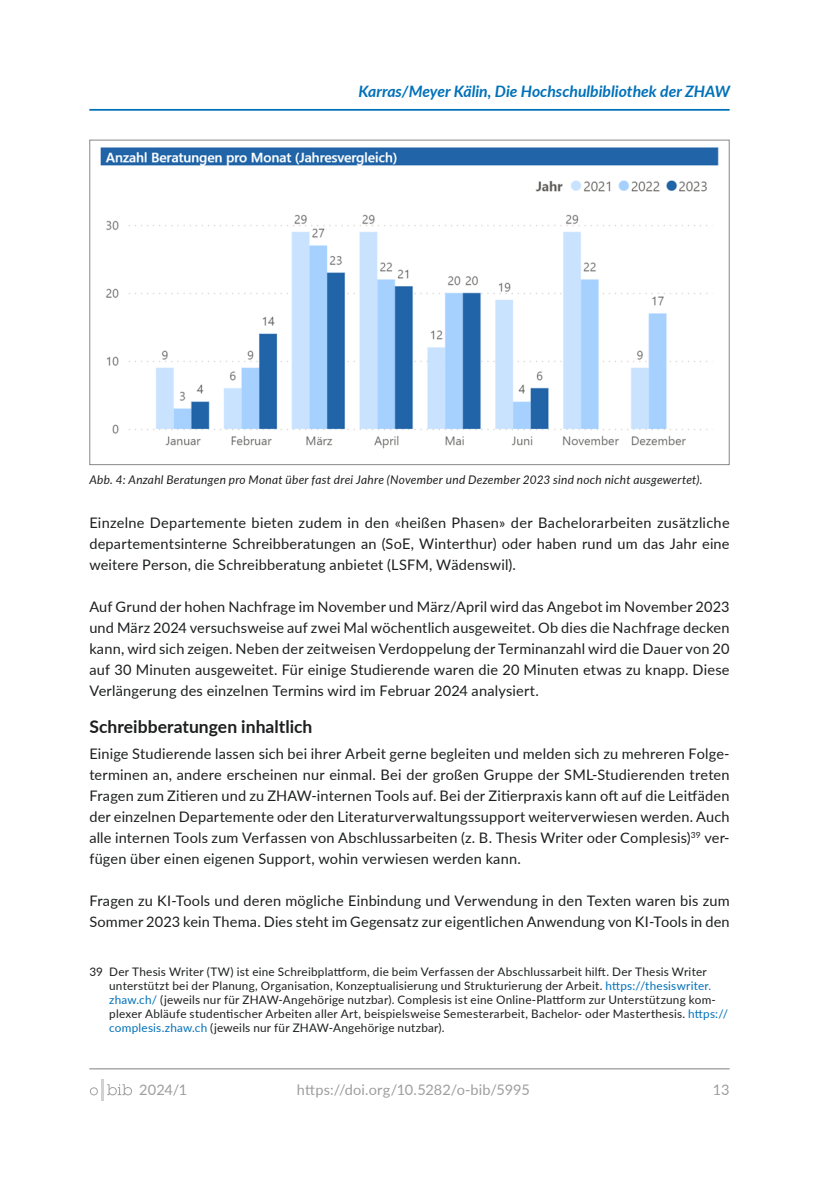
<style>
.page{position:relative;width:819px;height:1191px;background:#fff}
.page>*{position:absolute;margin:0;border:0;box-sizing:border-box;transform-origin:0 0}
.t1{font:700 17.5px "Lato";color:#1d1e1f}
.t2{font:italic 700 15.75px "Lato";color:#0071b9}
.t3{font:14.53px/21px "Lato";letter-spacing:.015em;color:#1d1e1f;text-align:justify}
.t4{font:14.53px "Lato Regular 3";letter-spacing:.01em;color:#9e9e9e}
.t5{font:14.53px "Lato Regular 4";color:#9e9e9e}
.t6{font:14.53px "Lato";color:#9e9e9e}
.t7{font:italic 11.9px "Lato";letter-spacing:.02em;color:#1d1e1f}
.t8{font:11.72px/14px "Lato";letter-spacing:.02em;color:#1d1e1f}
.s1{font-family:"Lato Regular 2"}
.s2{color:#0071b9}
</style>
<div class="page">
<hr style="left:89px;top:1068px;width:640px;height:1px;background:#9e9e9e">
<hr style="left:101px;top:1079px;width:3px;height:21px;background:#d1d1d1">
<svg style="left:90px;top:1087px;width:8px;height:8px"></svg>
<svg style="left:107px;top:1084px;width:25px;height:11px"></svg>
<img style="left:100px;top:147px;width:619px;height:302px">
<hr style="left:89px;top:109px;width:640px;height:2px;background:#0071b9">
<p class="t2" style="left:358px;top:80px;width:373px">Karras/Meyer Kälin, Die Hochschulbibliothek der ZHAW</p>
<p class="t7" style="left:89px;top:471px;width:614px">Abb. 4: Anzahl Beratungen pro Monat über fast drei Jahre (November und Dezember 2023 sind noch nicht ausgewertet).</p>
<p class="t3" style="left:89px;top:512px;width:641px">Einzelne Departemente bieten zudem in den «heißen Phasen» der Bachelorarbeiten zusätzliche departementsinterne Schreibberatungen an (SoE, Winterthur) oder haben rund um das Jahr eine weitere Person, die Schreibberatung anbietet (LSFM, Wädenswil).</p>
<p class="t3" style="left:89px;top:596px;width:641px">Auf Grund der hohen Nachfrage im November und März/April wird das Angebot im November 2023 und März 2024 versuchsweise auf zwei Mal wöchentlich ausgeweitet. Ob dies die Nachfrage decken kann, wird sich zeigen. Neben der zeitweisen Verdoppelung der Terminanzahl wird die Dauer von 20 auf 30 Minuten ausgeweitet. Für einige Studierende waren die 20 Minuten etwas zu knapp. Diese Verlängerung des einzelnen Termins wird im Februar 2024 analysiert.</p>
<p class="t1" style="left:89px;top:713px;width:224px">Schreibberatungen inhaltlich</p>
<p class="t3" style="left:89px;top:743px;width:641px">Einige Studierende lassen sich bei ihrer Arbeit gerne begleiten und melden sich zu mehreren Folge&shy;terminen an, andere erscheinen nur einmal. Bei der großen Gruppe der SML-Studierenden treten Fragen zum Zitieren und zu ZHAW-internen Tools auf. Bei der Zitierpraxis kann oft auf die Leitfäden der einzelnen Departemente oder den Literaturverwaltungssupport weiterverwiesen werden. Auch alle internen Tools zum Verfassen von Abschlussarbeiten (z. B. Thesis Writer oder Complesis)<sup>39</sup> <span class="s1">ver&shy;</span>fügen über einen eigenen Support, wohin verwiesen werden kann.</p>
<p class="t3" style="left:89px;top:890px;width:641px">Fragen zu KI-Tools und deren mögliche Einbindung und Verwendung in den Texten waren bis zum<br>Sommer 2023 kein Thema. Dies steht im Gegensatz zur eigentlichen Anwendung von KI-Tools in den</p>
<p class="t8" style="left:109px;top:964px;width:620px;text-indent:-20px">39 Der Thesis Writer (TW) ist eine Schreibplattform, die beim Verfassen der Abschlussarbeit hilft. Der Thesis Writer unterstützt bei der Planung, Organisation, Konzeptualisierung und Strukturierung der Arbeit. <span class="s2">https://thesiswriter. zhaw.ch/</span> (jeweils nur für ZHAW-Angehörige nutzbar). Complesis ist eine Online-Plattform zur Unterstützung kom&shy;plexer Abläufe studentischer Arbeiten aller Art, beispielsweise Semesterarbeit, Bachelor- oder Masterthesis. <span class="s2">https:// complesis.zhaw.ch</span> (jeweils nur für ZHAW-Angehörige nutzbar).</p>
<p class="t5" style="left:139px;top:1079px;width:50px">2024/1</p>
<p class="t4" style="left:297px;top:1079px;width:234px">https://doi.org/10.5282/o-bib/5995</p>
<p class="t6" style="left:713px;top:1079px;width:18px">13</p>
</div>
